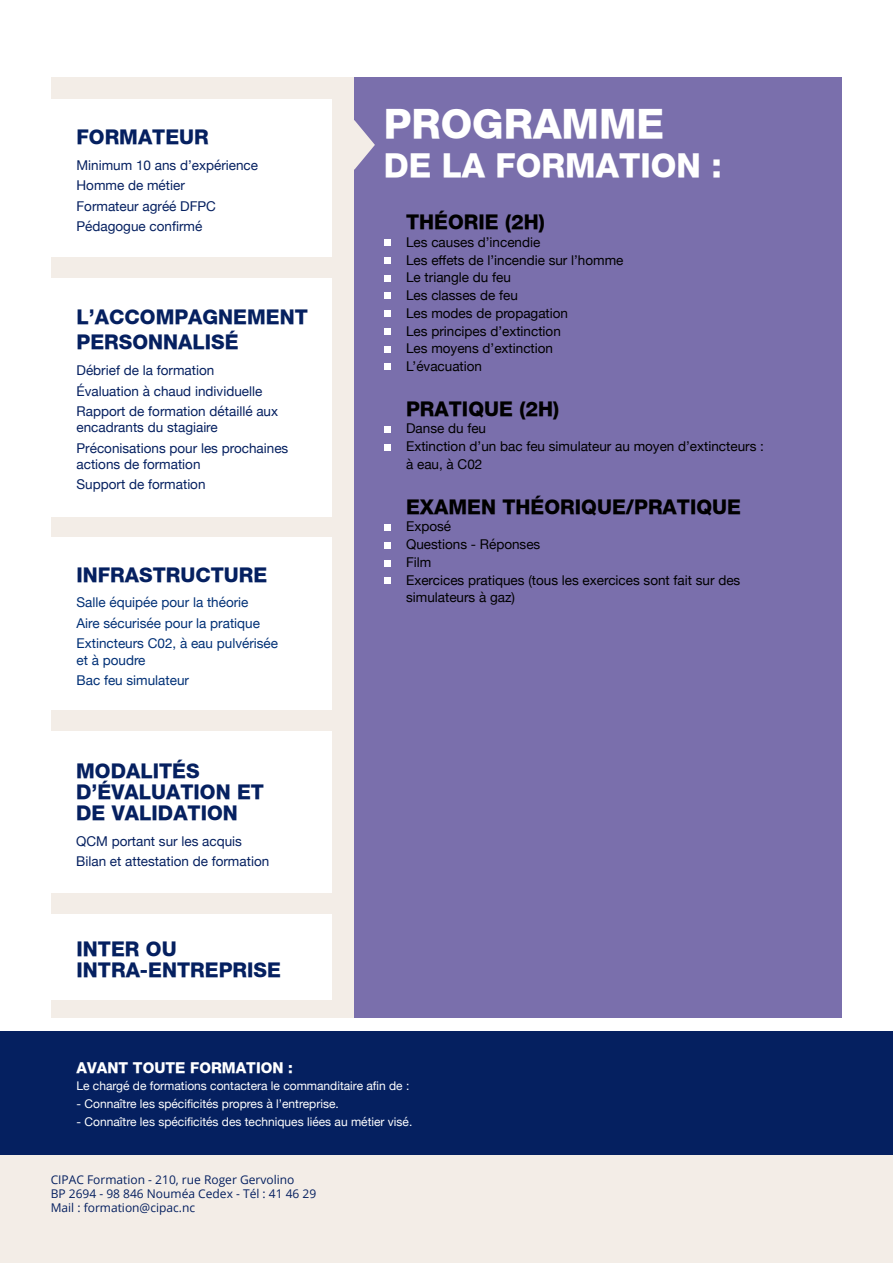
<style>
.page{position:relative;width:893px;height:1263px;background:#fff}
.page>*{position:absolute;margin:0;border:0;box-sizing:border-box;transform-origin:0 0}
.t1{font:800 40.5px "Helvetica Neue";color:#fff}
.t2{font:800 33px "Helvetica Neue";color:#fff}
.t3{font:800 20.25px/21px "Helvetica Neue";color:#052060}
.t4{font:800 20.25px "Helvetica Neue";color:#000}
.t5{font:800 15px "Helvetica Neue";color:#fff}
.t6{font:13.5px/17.7px "Helvetica Neue";color:#000}
.t7{font:13.5px/20.4px "Helvetica Neue";color:#052060}
.t8{font:13.5px/20.4px "Helvetica Neue";color:#003076}
.t9{font:12px "Helvetica Neue";color:#fff}
.t10{font:12px/14.4px "Open Sans";color:#052060}
</style>
<div class="page">
<div style="left:0;top:1147px;width:893px;height:8px;background:#052060"></div>
<div style="left:0;top:1155px;width:893px;height:108px;background:#f3ede7"></div>
<div style="left:51px;top:77px;width:791px;height:941px;background:#f3ede7"></div>
<div style="left:354px;top:77px;width:488px;height:941px;background:#7a6fac"></div>
<svg style="left:354px;top:120px;width:21px;height:50px"></svg>
<div style="left:0;top:1031px;width:893px;height:122px;background:#052060"></div>
<div style="left:51px;top:99px;width:281px;height:157px;background:#fff"></div>
<div style="left:51px;top:538px;width:281px;height:172px;background:#fff"></div>
<div style="left:51px;top:731px;width:281px;height:162px;background:#fff"></div>
<div style="left:51px;top:278px;width:281px;height:238px;background:#fff"></div>
<div style="left:51px;top:914px;width:281px;height:85px;background:#fff"></div>
<div style="left:384px;top:239px;width:7px;height:7px;background:#fff"></div>
<div style="left:384px;top:257px;width:7px;height:7px;background:#fff"></div>
<div style="left:384px;top:275px;width:7px;height:7px;background:#fff"></div>
<div style="left:384px;top:292px;width:7px;height:7px;background:#fff"></div>
<div style="left:384px;top:310px;width:7px;height:7px;background:#fff"></div>
<div style="left:384px;top:328px;width:7px;height:7px;background:#fff"></div>
<div style="left:384px;top:346px;width:7px;height:7px;background:#fff"></div>
<div style="left:384px;top:363px;width:7px;height:7px;background:#fff"></div>
<div style="left:384px;top:426px;width:7px;height:7px;background:#fff"></div>
<div style="left:384px;top:444px;width:7px;height:7px;background:#fff"></div>
<div style="left:384px;top:524px;width:7px;height:7px;background:#fff"></div>
<div style="left:384px;top:542px;width:7px;height:7px;background:#fff"></div>
<div style="left:384px;top:560px;width:7px;height:7px;background:#fff"></div>
<div style="left:384px;top:577px;width:7px;height:7px;background:#fff"></div>
<h3 class="t3" style="left:77px;top:127px;width:134px">FORMATEUR</h3>
<p class="t7" style="left:77px;top:156px;width:183px">Minimum 10 ans d’expérience<br>Homme de métier<br>Formateur agréé DFPC<br>Pédagogue confirmé</p>
<h3 class="t3" style="left:77px;top:304px;width:233px;line-height:25.2px">L’ACCOMPAGNEMENT<br>PERSONNALISÉ</h3>
<p class="t7" style="left:77px;top:361px;width:203px">Débrief de la formation<br>Évaluation à chaud individuelle<br>Rapport de formation détaillé aux</p>
<p class="t7" style="left:77px;top:418px;width:213px">encadrants du stagiaire<br>Préconisations pour les prochaines</p>
<p class="t7" style="left:77px;top:455px;width:131px">actions de formation<br>Support de formation</p>
<h3 class="t3" style="left:77px;top:564px;width:192px">INFRASTRUCTURE</h3>
<p class="t8" style="left:77px;top:593px;width:203px">Salle équipée pour la théorie<br>Aire sécurisée pour la pratique<br>Extincteurs C02, à eau pulvérisée</p>
<p class="t8" style="left:77px;top:650px;width:114px">et à poudre<br>Bac feu simulateur</p>
<h3 class="t3" style="left:76px;top:760px;width:189px">MODALITÉS<br>D’ÉVALUATION ET<br>DE VALIDATION</h3>
<p class="t7" style="left:76px;top:831px;width:195px">QCM portant sur les acquis<br>Bilan et attestation de formation</p>
<h3 class="t3" style="left:77px;top:938px;width:206px">INTER OU<br>INTRA-ENTREPRISE</h3>
<h1 class="t1" style="left:384px;top:99px;width:282px">PROGRAMME</h1>
<h2 class="t2" style="left:384px;top:146px;width:340px">DE LA FORMATION :</h2>
<h3 class="t4" style="left:406px;top:210px;width:140px">THÉORIE (2H)</h3>
<p class="t6" style="left:406px;top:234px;width:219px">Les causes d’incendie<br>Les effets de l’incendie sur l’homme<br>Le triangle du feu<br>Les classes de feu<br>Les modes de propagation<br>Les principes d’extinction<br>Les moyens d’extinction<br>L’évacuation</p>
<h3 class="t4" style="left:406px;top:396px;width:155px">PRATIQUE (2H)</h3>
<p class="t6" style="left:406px;top:421px;width:359px">Danse du feu<br>Extinction d’un bac feu simulateur au moyen d’extincteurs : à eau, à C02</p>
<h3 class="t4" style="left:406px;top:494px;width:336px">EXAMEN THÉORIQUE/PRATIQUE</h3>
<p class="t6" style="left:406px;top:518px;width:336px">Exposé<br>Questions - Réponses<br>Film<br>Exercices pratiques (tous les exercices sont fait sur des simulateurs à gaz)</p>
<p class="t5" style="left:77px;top:1058px;width:218px">AVANT TOUTE FORMATION :</p>
<p class="t9" style="left:77px;top:1077px;width:334px">Le chargé de formations contactera le commanditaire afin de :</p>
<p class="t9" style="left:77px;top:1095px;width:264px">- Connaître les spécificités propres à l’entreprise.</p>
<p class="t9" style="left:77px;top:1113px;width:337px">- Connaître les spécificités des techniques liées au métier visé.</p>
<p class="t10" style="left:51px;top:1172px;width:267px">CIPAC Formation - 210, rue Roger Gervolino<br>BP 2694 - 98 846 Nouméa Cedex - Tél : 41 46 29<br>Mail : formation@cipac.nc</p>
</div>
